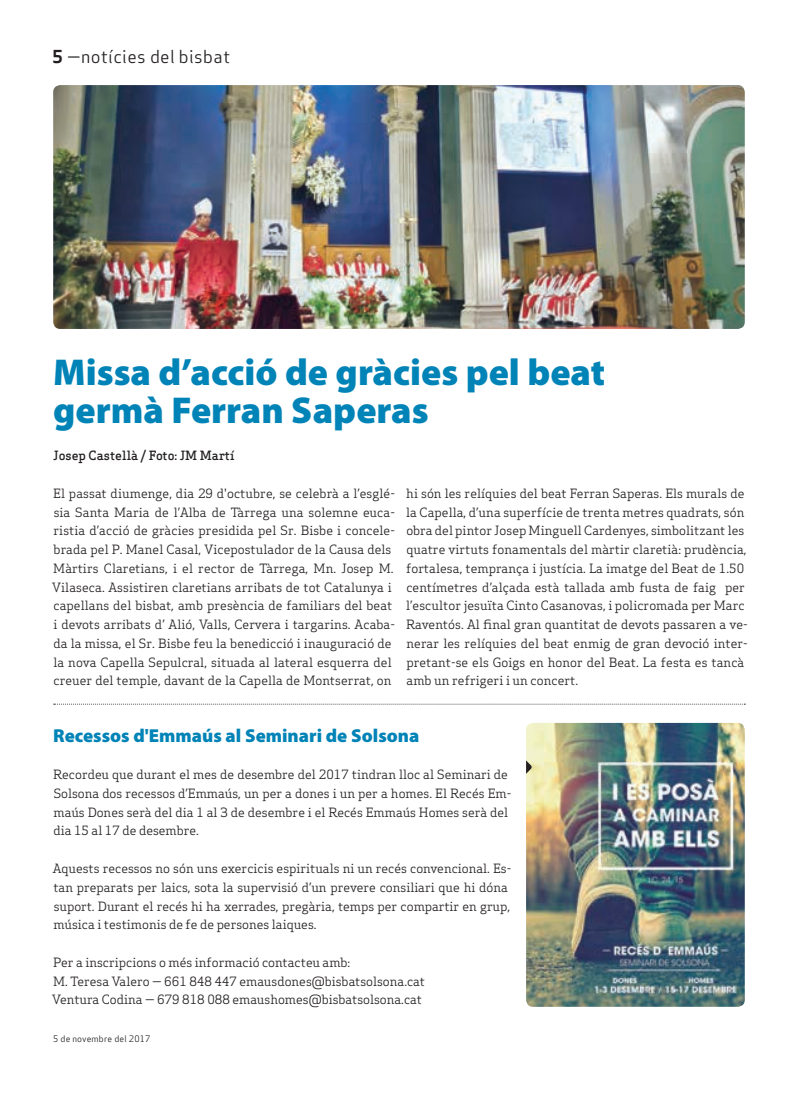
<style>
.page{position:relative;width:798px;height:1099px;background:#fff}
.page>*{position:absolute;margin:0;border:0;box-sizing:border-box;transform-origin:0 0}
.Titulars{font:900 37.5px "Myriad Pro";color:#0083b6}
.Titular_Petit{font:900 18.75px "Myriad Pro";color:#0083b6}
.Capçalera{font:17.5px "Apex Sans Book T";letter-spacing:.02em;color:#231f20}
.Text_General{font:12.5px/18.8px "Apex Serif";letter-spacing:.005em;color:#231f20}
.Autors{font:500 12.5px "Apex Serif";color:#231f20}
.Data_Peu{font:8.75px "Apex Sans Book T";letter-spacing:.02em;color:#231f20}
.s1{font-family:"Apex Sans Bold T"}
</style>
<div class="page">
<img style="left:526px;top:723px;width:218px;height:283px">
<svg style="left:526px;top:760px;width:6px;height:13px"></svg>
<svg style="left:54px;top:703px;width:691px;height:1px"></svg>
<img style="left:53px;top:85px;width:691px;height:244px">
<p class="Capçalera" style="left:52px;top:46px;width:179px"><span class="s1">5</span> —notícies del bisbat</p>
<p class="Titulars" style="left:53px;top:347px;width:553px">Missa d’acció de gràcies pel beat</p>
<p class="Titulars" style="left:53px;top:385px;width:377px">germà Ferran Saperas</p>
<p class="Autors" style="left:53px;top:448px;width:183px">Josep Castellà / Foto: JM Martí</p>
<p class="Text_General" style="left:52px;top:483px;width:344px">El passat diumenge, dia 29 d'octubre, se celebrà a l’esglé&shy;sia Santa Maria de l’Alba de Tàrrega una solemne euca&shy;ristia d’acció de gràcies presidida pel Sr. Bisbe i concele&shy;brada pel P. Manel Casal, Vicepostulador de la Causa dels Màrtirs Claretians, i el rector de Tàrrega, Mn. Josep M.<br>Vilaseca. Assistiren claretians arribats de tot Catalunya i capellans del bisbat, amb presència de familiars del beat i devots arribats d’ Alió, Valls, Cervera i targarins. Acaba&shy;da la missa, el Sr. Bisbe feu la benedicció i inauguració de la nova Capella Sepulcral, situada al lateral esquerra del creuer del temple, davant de la Capella de Montserrat, on</p>
<p class="Text_General" style="left:406px;top:483px;width:343px">hi són les relíquies del beat Ferran Saperas. Els murals de la Capella, d’una superfície de trenta metres quadrats, són obra del pintor Josep Minguell Cardenyes, simbolitzant les quatre virtuts fonamentals del màrtir claretià: prudència, fortalesa, temprança i justícia. La imatge del Beat de 1.50 centímetres d’alçada està tallada amb fusta de faig per l’escultor jesuïta Cinto Casanovas, i policromada per Marc Raventós. Al final gran quantitat de devots passaren a ve&shy;nerar les relíquies del beat enmig de gran devoció inter&shy;pretant-se els Goigs en honor del Beat. La festa es tancà amb un refrigeri i un concert.</p>
<p class="Titular_Petit" style="left:53px;top:722px;width:367px">Recessos d'Emmaús al Seminari de Solsona</p>
<p class="Text_General" style="left:53px;top:765px;width:459px">Recordeu que durant el mes de desembre del 2017 tindran lloc al Seminari de Solsona dos recessos d’Emmaús, un per a dones i un per a homes. El Recés Em&shy;maús Dones serà del dia 1 al 3 de desembre i el Recés Emmaús Homes serà del dia 15 al 17 de desembre.</p>
<p class="Text_General" style="left:53px;top:858px;width:460px">Aquests recessos no són uns exercicis espirituals ni un recés convencional. Es&shy;tan preparats per laics, sota la supervisió d’un prevere consiliari que hi dóna suport. Durant el recés hi ha xerrades, pregària, temps per compartir en grup, música i testimonis de fe de persones laiques.</p>
<p class="Text_General" style="left:53px;top:952px;width:298px">Per a inscripcions o més informació contacteu amb:</p>
<p class="Text_General" style="left:53px;top:971px;width:373px">M. Teresa Valero — 661 848 447 emausdones@bisbatsolsona.cat</p>
<p class="Text_General" style="left:52px;top:990px;width:371px">Ventura Codina — 679 818 088 emaushomes@bisbatsolsona.cat</p>
<p class="Data_Peu" style="left:53px;top:1032px;width:99px">5 de novembre del 2017</p>
</div>
